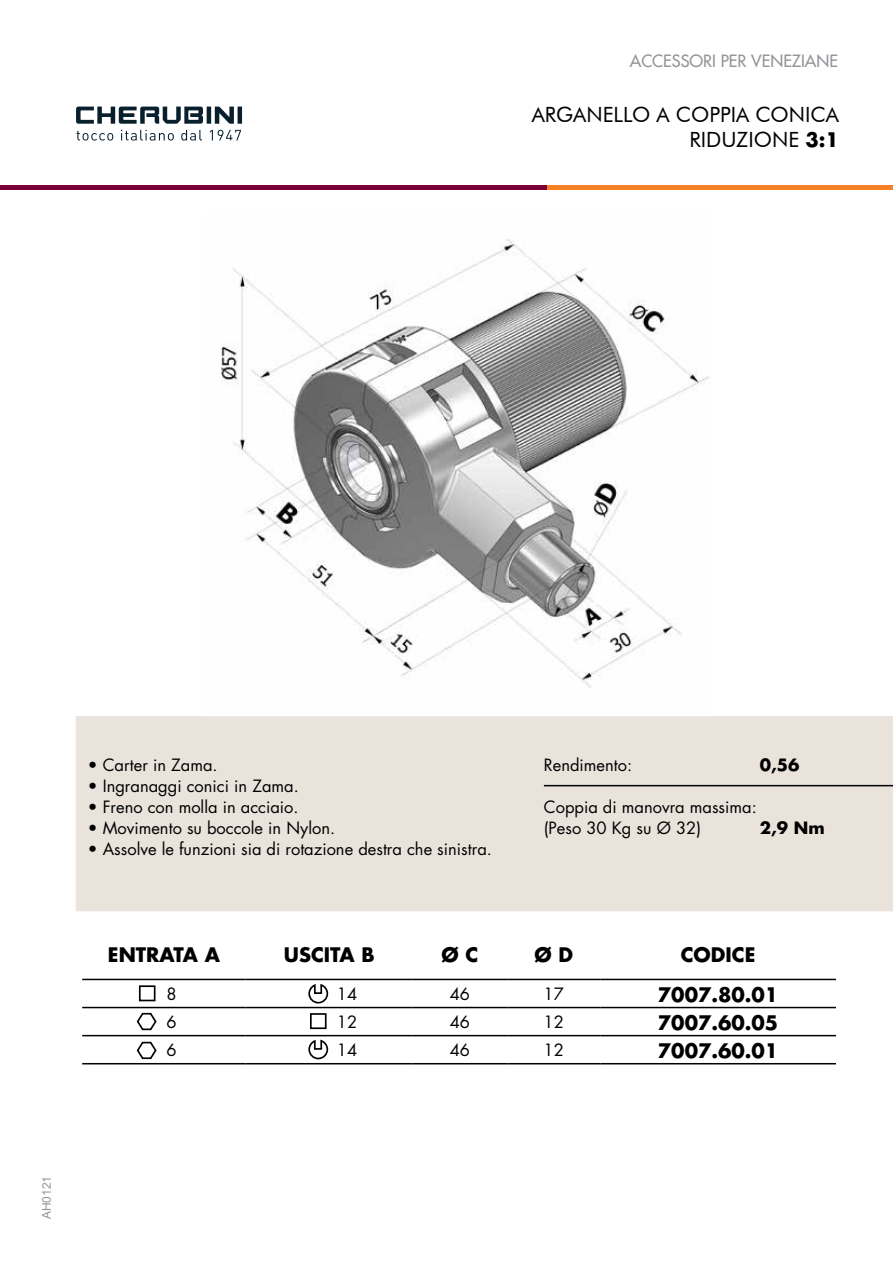
<style>
.page{position:relative;width:893px;height:1263px;background:#fff}
.page>*{position:absolute;margin:0;border:0;box-sizing:border-box;transform-origin:0 0}
.t1{font:21px/25.2px "Futura BT";color:#000;text-align:right}
.t2{font:700 19.5px "Futura Std";color:#000}
.t3{font:16.5px/21px "Futura Std";color:#000}
.t4{font:500 16.5px "Futura Std";color:#939598}
.t5{font:700 16.5px "Futura Std";color:#000}
.t6{font:12px "Arial";color:#939598}
.s1{font-family:"Futura Std";font-weight:700;font-size:19.5px}
</style>
<div class="page">
<div style="left:76px;top:717px;width:816px;height:194px;background:#e9e3dc"></div>
<svg style="left:76px;top:131px;width:37px;height:10px"></svg>
<svg style="left:121px;top:130px;width:53px;height:11px"></svg>
<svg style="left:181px;top:130px;width:21px;height:11px"></svg>
<svg style="left:210px;top:130px;width:31px;height:10px"></svg>
<hr style="left:238px;top:107px;width:4px;height:17px;background:#081f2d">
<hr style="left:207px;top:107px;width:4px;height:17px;background:#081f2d">
<svg style="left:215px;top:107px;width:19px;height:17px"></svg>
<svg style="left:76px;top:107px;width:127px;height:17px"></svg>
<hr style="left:546px;top:185px;width:346px;height:4px;background:#f58025">
<hr style="left:0;top:185px;width:546px;height:4px;background:#7a003c">
<hr style="left:82px;top:979px;width:164px;height:1px;background:#000">
<hr style="left:246px;top:979px;width:167px;height:1px;background:#000">
<hr style="left:413px;top:979px;width:94px;height:1px;background:#000">
<hr style="left:507px;top:979px;width:93px;height:1px;background:#000">
<hr style="left:600px;top:979px;width:236px;height:1px;background:#000">
<hr style="left:82px;top:1007px;width:164px;height:1px;background:#000">
<hr style="left:246px;top:1007px;width:167px;height:1px;background:#000">
<hr style="left:413px;top:1007px;width:94px;height:1px;background:#000">
<hr style="left:507px;top:1007px;width:93px;height:1px;background:#000">
<hr style="left:600px;top:1007px;width:236px;height:1px;background:#000">
<hr style="left:82px;top:1035px;width:164px;height:1px;background:#000">
<hr style="left:246px;top:1035px;width:167px;height:1px;background:#000">
<hr style="left:413px;top:1035px;width:94px;height:1px;background:#000">
<hr style="left:507px;top:1035px;width:93px;height:1px;background:#000">
<hr style="left:600px;top:1035px;width:236px;height:1px;background:#000">
<hr style="left:82px;top:1063px;width:164px;height:1px;background:#000">
<hr style="left:246px;top:1063px;width:167px;height:1px;background:#000">
<hr style="left:413px;top:1063px;width:94px;height:1px;background:#000">
<hr style="left:507px;top:1063px;width:93px;height:1px;background:#000">
<hr style="left:600px;top:1063px;width:236px;height:1px;background:#000">
<div style="left:139px;top:985px;width:17px;height:16px;border:2px solid #000"></div>
<svg style="left:136px;top:1012px;width:21px;height:19px"></svg>
<div style="left:310px;top:1013px;width:17px;height:16px;border:2px solid #000"></div>
<svg style="left:308px;top:983px;width:21px;height:21px"></svg>
<svg style="left:308px;top:1039px;width:21px;height:21px"></svg>
<svg style="left:136px;top:1041px;width:21px;height:19px"></svg>
<hr style="left:544px;top:785px;width:349px;height:1px;background:#000">
<img style="left:221px;top:239px;width:489px;height:449px">
<p class="t4" style="left:630px;top:50px;width:210px">ACCESSORI PER VENEZIANE</p>
<p class="t1" style="left:532px;top:101px;width:309px">ARGANELLO A COPPIA CONICA<br>RIDUZIONE <span class="s1">3:1</span></p>
<p class="t3" style="left:88px;top:754px;width:131px">• Carter in Zama.</p>
<p class="t3" style="left:88px;top:775px;width:212px">• Ingranaggi conici in Zama.</p>
<p class="t3" style="left:88px;top:796px;width:212px">• Freno con molla in acciaio.</p>
<p class="t3" style="left:88px;top:817px;width:249px">• Movimento su boccole in Nylon.</p>
<p class="t3" style="left:88px;top:838px;width:406px">• Assolve le funzioni sia di rotazione destra che sinistra.</p>
<p class="t3" style="left:544px;top:754px;width:90px">Rendimento:</p>
<p class="t5" style="left:760px;top:753px;width:41px">0,56</p>
<p class="t3" style="left:544px;top:796px;width:214px">Coppia di manovra massima: (Peso 30 Kg su Ø 32)</p>
<p class="t5" style="left:760px;top:816px;width:66px">2,9 Nm</p>
<p class="t2" style="left:108px;top:942px;width:113px">ENTRATA A</p>
<p class="t2" style="left:284px;top:942px;width:92px">USCITA B</p>
<p class="t2" style="left:442px;top:942px;width:38px">Ø C</p>
<p class="t2" style="left:534px;top:942px;width:40px">Ø D</p>
<p class="t2" style="left:681px;top:942px;width:76px">CODICE</p>
<p class="t3" style="left:166px;top:984px;width:12px">8</p>
<p class="t3" style="left:337px;top:984px;width:22px">14</p>
<p class="t3" style="left:450px;top:984px;width:22px">46</p>
<p class="t3" style="left:544px;top:984px;width:22px">17</p>
<p class="t2" style="left:658px;top:981px;width:122px">7007.80.01</p>
<p class="t3" style="left:166px;top:1012px;width:12px">6</p>
<p class="t3" style="left:337px;top:1012px;width:22px">12</p>
<p class="t3" style="left:450px;top:1012px;width:22px">46</p>
<p class="t3" style="left:544px;top:1012px;width:22px">12</p>
<p class="t2" style="left:658px;top:1009px;width:122px">7007.60.05</p>
<p class="t3" style="left:166px;top:1040px;width:12px">6</p>
<p class="t3" style="left:337px;top:1040px;width:22px">14</p>
<p class="t3" style="left:450px;top:1040px;width:22px">46</p>
<p class="t3" style="left:544px;top:1040px;width:22px">12</p>
<p class="t2" style="left:658px;top:1037px;width:122px">7007.60.01</p>
<p class="t6" style="left:38px;top:1219px;width:45px;rotate:-90deg">AH0121</p>
</div>
